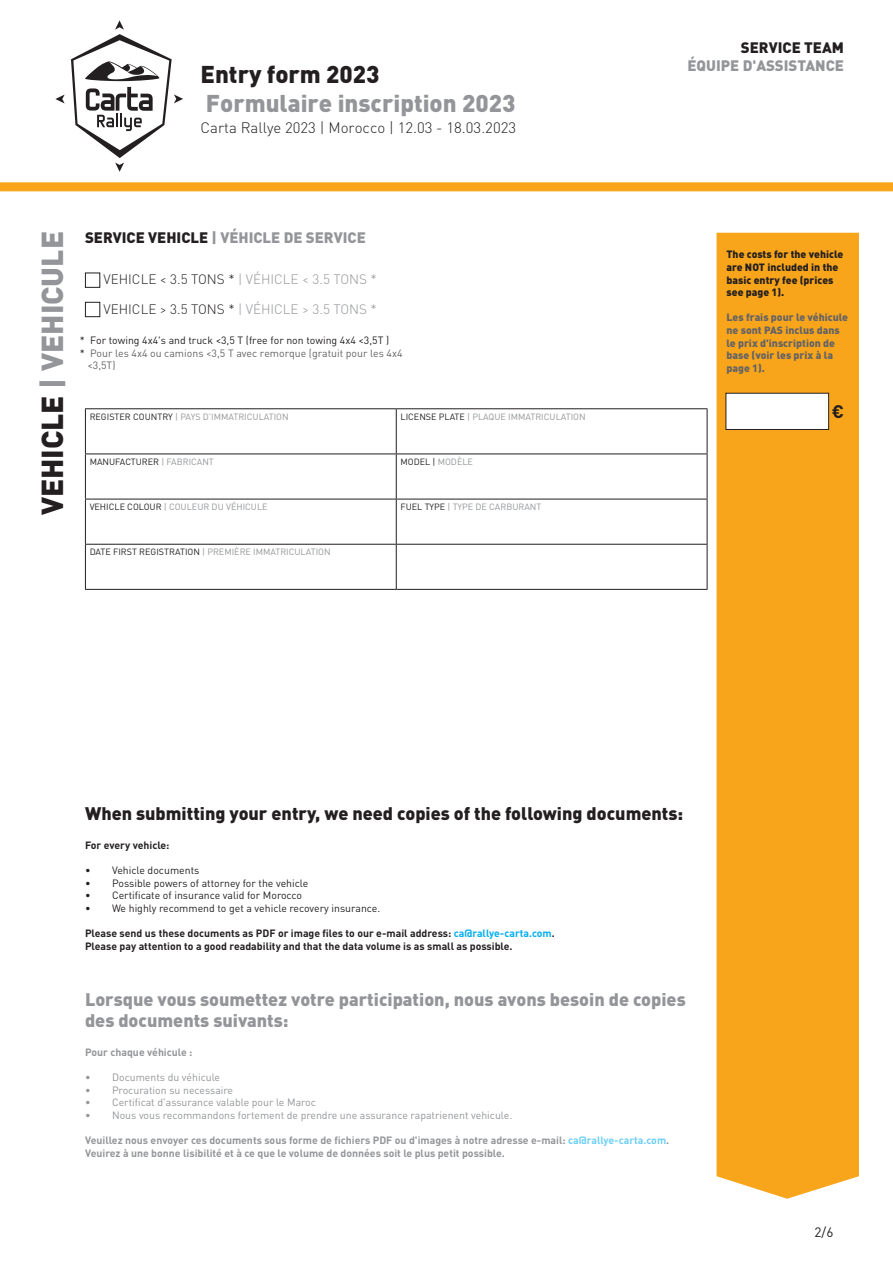
<style>
.page{position:relative;width:893px;height:1263px;background:#fff}
.page>*{position:absolute;margin:0;border:0;box-sizing:border-box;transform-origin:0 0}
.t1{font:900 30px "DIN Pro";color:#939598}
.t2{font:900 24px "DIN Pro";color:#939598}
.t3{font:900 24px "DIN Pro";color:#231f20}
.t4{font:900 18px/21.6px "DIN Pro";color:#939598}
.t5{font:900 18px "DIN Pro";color:#231f20}
.t6{font:700 18px "DIN Pro";color:#231f20}
.t7{font:900 15px "DIN Pro";color:#939598}
.t8{font:300 15px "DIN Pro";color:#231f20}
.t9{font:900 15px "DIN Pro";color:#231f20}
.t10{font:300 13.5px/29.4px "DIN Pro";color:#939598}
.t11{font:13.5px "DIN Pro";color:#231f20}
.t12{font:700 10.5px/12.6px "DIN Pro";color:#939598}
.t13{font:10.5px "DIN Pro";color:#231f20}
.t14{font:700 10.5px/12.6px "DIN Pro";color:#231f20}
.t15{font:10.5px "DIN Pro";color:#939598}
.t16{font:900 10.5px/12.6px "DIN Pro";color:#636366}
.t17{font:900 10.5px/12.6px "DIN Pro";color:#231f20}
.t18{font:10.5px "DIN Pro";color:#636366}
.t19{font:9px "DIN Pro";color:#939598}
.t20{font:9px "DIN Pro";color:#231f20}
.s1{color:#231f20}
.s2{color:#939598}
.s3{color:#00aeef}
.s4{color:#6bcff6}
</style>
<div class="page">
<hr style="left:85px;top:408px;width:311px;height:1px;background:#231f20">
<hr style="left:85px;top:409px;width:1px;height:44px;background:#231f20">
<hr style="left:396px;top:408px;width:311px;height:1px;background:#231f20">
<hr style="left:396px;top:409px;width:1px;height:44px;background:#231f20">
<hr style="left:707px;top:409px;width:1px;height:44px;background:#231f20">
<hr style="left:85px;top:453px;width:311px;height:1px;background:#231f20">
<hr style="left:85px;top:454px;width:1px;height:45px;background:#231f20">
<hr style="left:396px;top:453px;width:311px;height:1px;background:#231f20">
<hr style="left:396px;top:454px;width:1px;height:45px;background:#231f20">
<hr style="left:707px;top:454px;width:1px;height:45px;background:#231f20">
<hr style="left:85px;top:499px;width:311px;height:1px;background:#231f20">
<hr style="left:85px;top:499px;width:1px;height:45px;background:#231f20">
<hr style="left:396px;top:499px;width:311px;height:1px;background:#231f20">
<hr style="left:396px;top:499px;width:1px;height:45px;background:#231f20">
<hr style="left:707px;top:499px;width:1px;height:45px;background:#231f20">
<hr style="left:85px;top:544px;width:311px;height:1px;background:#231f20">
<hr style="left:85px;top:545px;width:1px;height:44px;background:#231f20">
<hr style="left:396px;top:544px;width:311px;height:1px;background:#231f20">
<hr style="left:396px;top:545px;width:1px;height:44px;background:#231f20">
<hr style="left:707px;top:545px;width:1px;height:44px;background:#231f20">
<hr style="left:85px;top:589px;width:311px;height:1px;background:#231f20">
<hr style="left:396px;top:589px;width:311px;height:1px;background:#231f20">
<div style="left:0;top:182px;width:893px;height:9px;background:#f9a51b"></div>
<svg style="left:55px;top:95px;width:10px;height:8px"></svg>
<svg style="left:71px;top:20px;width:112px;height:152px"></svg>
<div style="left:85px;top:273px;width:15px;height:15px;border:1px solid #231f20"></div>
<div style="left:85px;top:302px;width:15px;height:15px;border:1px solid #231f20"></div>
<div style="left:716px;top:233px;width:143px;height:966px;background:#f9a51b"></div>
<div style="left:726px;top:393px;width:103px;height:36px;background:#fff"></div>
<div style="left:726px;top:393px;width:103px;height:37px;border:1px solid #231f20"></div>
<h2 class="t3" style="left:200px;top:58px;width:181px">Entry form 2023</h2>
<h2 class="t2" style="left:206px;top:87px;width:311px">Formulaire inscription 2023</h2>
<h3 class="t8" style="left:200px;top:117px;width:317px">Carta Rallye 2023 | Morocco | 12.03 - 18.03.2023</h3>
<h1 class="t1" style="left:32px;top:515px;width:286px;rotate:-90deg"><span class="s1">VEHICLE</span> | VEHICULE</h1>
<h3 class="t7" style="left:85px;top:228px;width:282px"><span class="s1">SERVICE VEHICLE</span> | VÉHICLE DE SERVICE</h3>
<p class="t10" style="left:104px;top:264px;width:275px"><span class="s1">VEHICLE &lt; 3.5 TONS *</span> | VÉHICLE &lt; 3.5 TONS *<br><span class="s1">VEHICLE &gt; 3.5 TONS *</span> | VÉHICLE &gt; 3.5 TONS *</p>
<p class="t13" style="left:80px;top:333px;width:311px">* For towing 4x4's and truck &lt;3,5 T (free for non towing 4x4 &lt;3,5T )</p>
<p class="t18" style="left:80px;top:346px;width:324px"><span class="s1">*</span> Pour les 4x4 ou camions &lt;3,5 T avec remorque (gratuit pour les 4x4</p>
<p class="t18" style="left:87px;top:358px;width:30px">&lt;3,5T)</p>
<p class="t19" style="left:90px;top:410px;width:201px"><span class="s1">REGISTER COUNTRY</span> | PAYS D'IMMATRICULATION</p>
<p class="t19" style="left:400px;top:410px;width:187px"><span class="s1">LICENSE PLATE</span> | PLAQUE IMMATRICULATION</p>
<p class="t20" style="left:90px;top:456px;width:126px">MANUFACTURER <span class="s2">| FABRICANT</span></p>
<p class="t20" style="left:400px;top:456px;width:74px">MODEL | <span class="s2">MODÈLE</span></p>
<p class="t19" style="left:90px;top:501px;width:179px"><span class="s1">VEHICLE COLOUR</span> | COULEUR DU VÉHICULE</p>
<p class="t19" style="left:400px;top:501px;width:142px"><span class="s1">FUEL TYPE</span> | TYPE DE CARBURANT</p>
<p class="t19" style="left:90px;top:546px;width:242px"><span class="s1">DATE FIRST REGISTRATION</span> | PREMIÈRE IMMATRICULATION</p>
<h3 class="t9" style="left:741px;top:37px;width:104px">SERVICE TEAM</h3>
<h3 class="t7" style="left:687px;top:55px;width:158px">ÉQUIPE D'ASSISTANCE</h3>
<p class="t17" style="left:726px;top:248px;width:118px">The costs for the vehicle are NOT included in the basic entry fee (prices see page 1).</p>
<p class="t16" style="left:726px;top:311px;width:123px">Les frais pour le véhicule ne sont PAS inclus dans le prix d'inscription de base (voir les prix à la page 1).</p>
<h3 class="t6" style="left:832px;top:399px;width:14px">€</h3>
<h3 class="t5" style="left:85px;top:801px;width:600px">When submitting your entry, we need copies of the following documents:</h3>
<p class="t14" style="left:85px;top:838px;width:86px">For every vehicle:</p>
<p class="t13" style="left:85px;top:863px;width:116px">• Vehicle documents</p>
<p class="t13" style="left:85px;top:876px;width:225px">• Possible powers of attorney for the vehicle</p>
<p class="t13" style="left:85px;top:888px;width:219px">• Certificate of insurance valid for Morocco</p>
<p class="t13" style="left:85px;top:901px;width:297px">• We highly recommend to get a vehicle recovery insurance.</p>
<p class="t14" style="left:85px;top:926px;width:471px">Please send us these documents as PDF or image files to our e-mail address: <span class="s3">ca@rallye-carta.com</span>.<br>Please pay attention to a good readability and that the data volume is as small as possible.</p>
<h3 class="t4" style="left:85px;top:987px;width:602px">Lorsque vous soumettez votre participation, nous avons besoin de copies des documents suivants:</h3>
<p class="t12" style="left:85px;top:1045px;width:109px">Pour chaque véhicule :</p>
<p class="t15" style="left:85px;top:1070px;width:137px">• Documents du véhicule</p>
<p class="t15" style="left:85px;top:1083px;width:150px">• Procuration su necessaire</p>
<p class="t15" style="left:85px;top:1095px;width:232px">• Certificat d'assurance valable pour le Maroc</p>
<p class="t15" style="left:85px;top:1108px;width:429px">• Nous vous recommandons fortement de prendre une assurance rapatrienent vehicule.</p>
<p class="t12" style="left:85px;top:1134px;width:586px">Veuillez nous envoyer ces documents sous forme de fichiers PDF ou d'images à notre adresse e-mail: <span class="s4">ca@rallye-carta.com</span>.<br>Veuirez à une bonne lisibilité et à ce que le volume de données soit le plus petit possible.</p>
<p class="t11" style="left:814px;top:1223px;width:20px">2/6</p>
</div>
